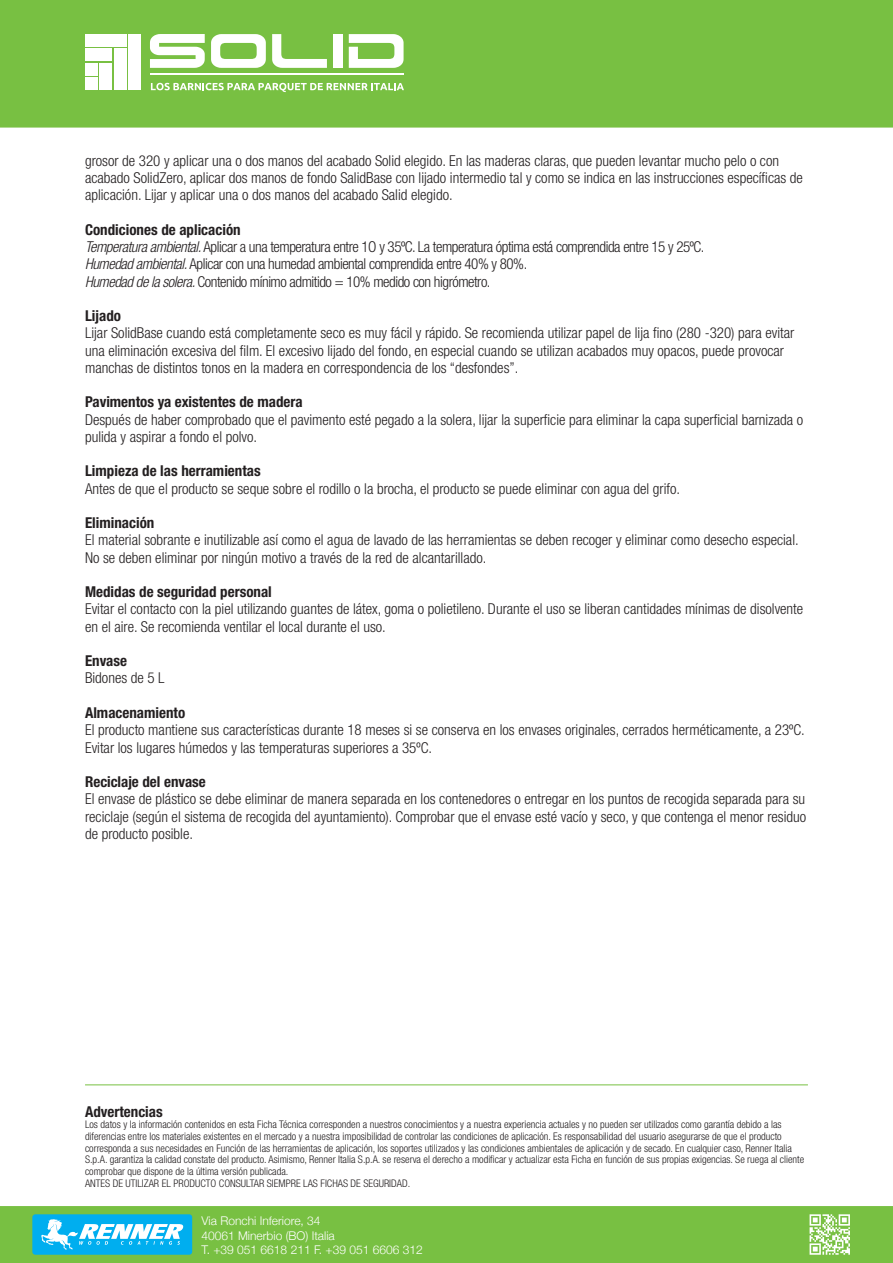
<style>
.page{position:relative;width:893px;height:1263px;background:#fff}
.page>*{position:absolute;margin:0;border:0;box-sizing:border-box;transform-origin:0 0}
.t1{font:300 condensed 15px/17.2px "Helvetica Neue LT Std";color:#231f20}
.t2{font:300 condensed 15px/17.2px "Helvetica Neue LT Std";letter-spacing:-.03em;color:#231f20}
.t3{font:700 condensed 15px "Helvetica Neue LT Std";color:#231f20}
.t4{font:300 12px/14.4px "Helvetica Neue";color:#fff}
.t5{font:300 condensed 10.5px/11.7px "Helvetica Neue LT Std";color:#231f20}
.s1{font-weight:700}
.s2{font-style:italic}
</style>
<div class="page">
<div style="left:0;top:0;width:893px;height:128px;background:#78c042"></div>
<hr style="left:85px;top:1084px;width:723px;height:1px;background:#78c042">
<div style="left:85px;top:63px;width:12px;height:12px;background:#fff"></div>
<div style="left:100px;top:63px;width:12px;height:27px;background:#fff"></div>
<div style="left:85px;top:78px;width:12px;height:12px;background:#fff"></div>
<div style="left:129px;top:34px;width:12px;height:56px;background:#fff"></div>
<div style="left:85px;top:34px;width:41px;height:12px;background:#fff"></div>
<div style="left:114px;top:49px;width:12px;height:41px;background:#fff"></div>
<div style="left:85px;top:49px;width:27px;height:12px;background:#fff"></div>
<hr style="left:150px;top:73px;width:254px;height:1px;background:#fff">
<svg style="left:150px;top:34px;width:55px;height:34px"></svg>
<svg style="left:211px;top:34px;width:55px;height:34px"></svg>
<svg style="left:272px;top:34px;width:55px;height:34px"></svg>
<div style="left:333px;top:34px;width:9px;height:34px;background:#fff"></div>
<svg style="left:349px;top:34px;width:55px;height:34px"></svg>
<svg style="left:151px;top:83px;width:253px;height:9px"></svg>
<div style="left:0;top:1206px;width:893px;height:57px;background:#78c042"></div>
<svg style="left:32px;top:1214px;width:160px;height:41px"></svg>
<svg style="left:809px;top:1214px;width:41px;height:41px"></svg>
<p class="t1" style="left:85px;top:152px;width:719px">grosor de 320 y aplicar una o dos manos del acabado Solid elegido. En las maderas claras, que pueden levantar mucho pelo o con acabado SolidZero, aplicar dos manos de fondo SalidBase con lijado intermedio tal y como se indica en las instrucciones específicas de aplicación. Lijar y aplicar una o dos manos del acabado Salid elegido.</p>
<p class="t2" style="left:85px;top:221px;width:621px"><span class="s1">Condiciones de aplicación<br></span><span class="s2">Temperatura ambiental.</span> Aplicar a una temperatura entre 1O y 35ºC. La temperatura óptima está comprendida entre 15 y 25ºC.<br><span class="s2">Humedad ambiental.</span> Aplicar con una humedad ambiental comprendida entre 40% y 80%.<br><span class="s2">Humedad de la solera.</span> Contenido mínimo admitido = 10% medido con higrómetro.</p>
<p class="t3" style="left:85px;top:307px;width:38px">Lijado</p>
<p class="t1" style="left:85px;top:324px;width:711px">Lijar SolidBase cuando está completamente seco es muy fácil y rápido. Se recomienda utilizar papel de lija fino (280 -320) para evitar una eliminación excesiva del film. El excesivo lijado del fondo, en especial cuando se utilizan acabados muy opacos, puede provocar manchas de distintos tonos en la madera en correspondencia de los “desfondes”.</p>
<p class="t3" style="left:85px;top:393px;width:219px">Pavimentos ya existentes de madera</p>
<p class="t1" style="left:85px;top:411px;width:720px">Después de haber comprobado que el pavimento esté pegado a la solera, lijar la superficie para eliminar la capa superficial barnizada o pulida y aspirar a fondo el polvo.</p>
<p class="t3" style="left:85px;top:462px;width:177px">Limpieza de las herramientas</p>
<p class="t1" style="left:85px;top:480px;width:596px">Antes de que el producto se seque sobre el rodillo o la brocha, el producto se puede eliminar con agua del grifo.</p>
<p class="t3" style="left:85px;top:514px;width:71px">Eliminación</p>
<p class="t1" style="left:85px;top:531px;width:715px">El material sobrante e inutilizable así como el agua de lavado de las herramientas se deben recoger y eliminar como desecho especial.<br>No se deben eliminar por ningún motivo a través de la red de alcantarillado.</p>
<p class="t3" style="left:85px;top:583px;width:188px">Medidas de seguridad personal</p>
<p class="t1" style="left:85px;top:600px;width:720px">Evitar el contacto con la piel utilizando guantes de látex, goma o polietileno. Durante el uso se liberan cantidades mínimas de disolvente en el aire. Se recomienda ventilar el local durante el uso.</p>
<p class="t3" style="left:85px;top:652px;width:43px">Envase</p>
<p class="t1" style="left:85px;top:669px;width:81px">Bidones de 5 L</p>
<p class="t3" style="left:85px;top:703px;width:102px">Almacenamiento</p>
<p class="t1" style="left:85px;top:721px;width:721px">El producto mantiene sus características durante 18 meses si se conserva en los envases originales, cerrados herméticamente, a 23ºC.<br>Evitar los lugares húmedos y las temperaturas superiores a 35ºC.</p>
<p class="t3" style="left:85px;top:772px;width:122px">Reciclaje del envase</p>
<p class="t1" style="left:85px;top:790px;width:723px;text-align:justify">El envase de plástico se debe eliminar de manera separada en los contenedores o entregar en los puntos de recogida separada para su reciclaje (según el sistema de recogida del ayuntamiento). Comprobar que el envase esté vacío y seco, y que contenga el menor residuo de producto posible.</p>
<p class="t3" style="left:85px;top:1102px;width:79px">Advertencias</p>
<p class="t5" style="left:85px;top:1118px;width:721px">Los datos y la información contenidos en esta Ficha Técnica corresponden a nuestros conocimientos y a nuestra experiencia actuales y no pueden ser utilizados como garantía debido a las diferencias entre los materiales existentes en el mercado y a nuestra imposibilidad de controlar las condiciones de aplicación. Es responsabilidad del usuario asegurarse de que el producto corresponda a sus necesidades en Función de las herramientas de aplicación, los soportes utilizados y las condiciones ambientales de aplicación y de secado. En cualquier caso, Renner Italia S.p.A. garantiza la calidad constate del producto. Asimismo, Renner Italia S.p.A. se reserva el derecho a modificar y actualizar esta Ficha en función de sus propias exigencias. Se ruega al cliente comprobar que dispone de la última versión publicada.<br>ANTES DE UTILIZAR EL PRODUCTO CONSULTAR SIEMPRE LAS FICHAS DE SEGURIDAD.</p>
<p class="t4" style="left:201px;top:1213px;width:223px">Via Ronchi Inferiore, 34<br>40061 Minerbio (BO) Italia<br>T. +39 051 6618 211 F. +39 051 6606 312</p>
</div>
